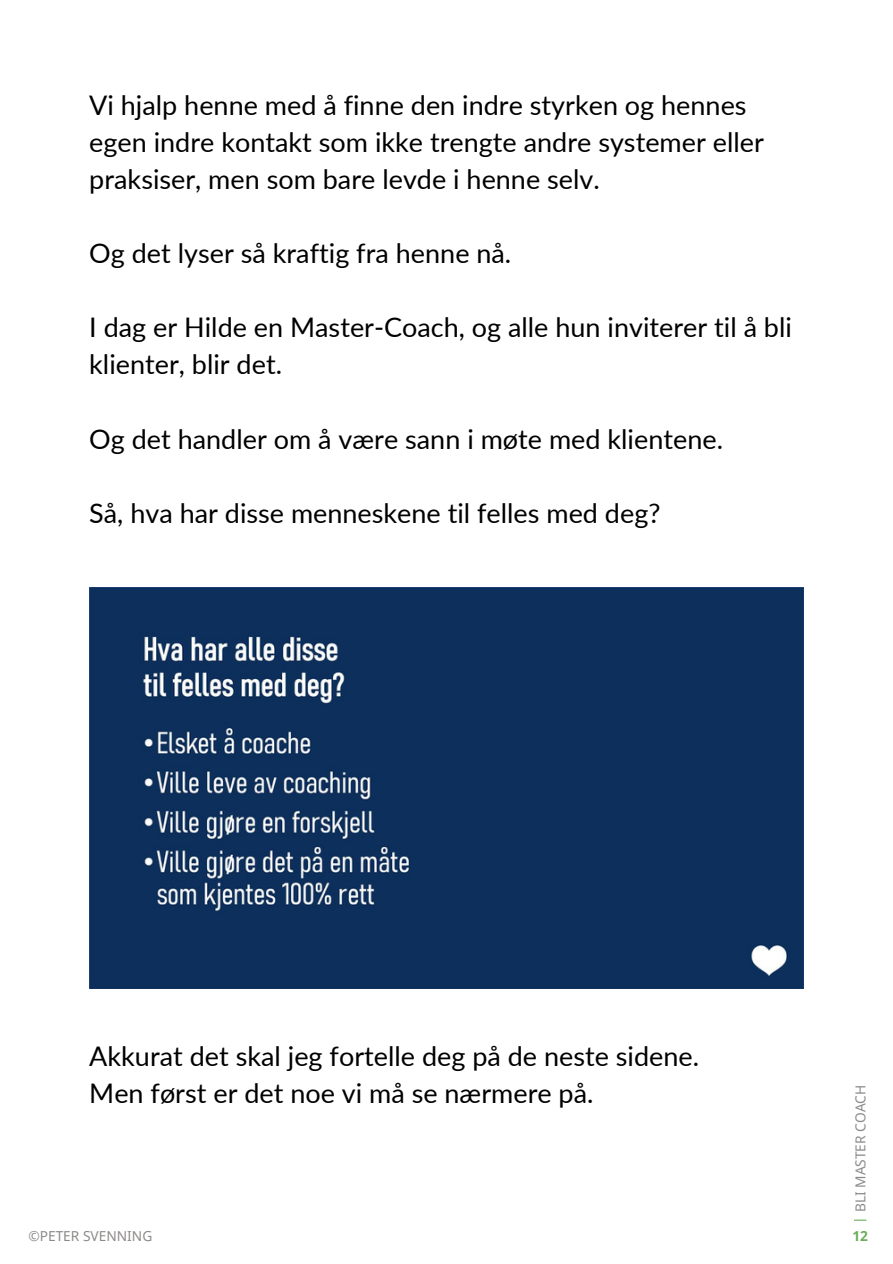
<style>
.page{position:relative;width:893px;height:1264px;background:#fff}
.page>*{position:absolute;margin:0;border:0;box-sizing:border-box;transform-origin:0 0}
.t1{font:27px/37px "Lato";color:#000}
.t2{font:13.65px "Noto Sans";color:#8d8989}
.t3{font:700 13.65px "Noto Sans";color:#6ead5c}
</style>
<div class="page">
<svg style="left:854px;top:1219px;width:12px;height:1px"></svg>
<img style="left:89px;top:587px;width:714px;height:401px">
<p class="t1" style="left:89px;top:86px;width:676px">Vi hjalp henne med å finne den indre styrken og hennes egen indre kontakt som ikke trengte andre systemer eller praksiser, men som bare levde i henne selv.</p>
<p class="t1" style="left:89px;top:234px;width:423px">Og det lyser så kraftig fra henne nå.</p>
<p class="t1" style="left:89px;top:308px;width:704px">I dag er Hilde en Master-Coach, og alle hun inviterer til å bli klienter, blir det.</p>
<p class="t1" style="left:89px;top:419px;width:635px">Og det handler om å være sann i møte med klientene.</p>
<p class="t1" style="left:89px;top:494px;width:572px">Så, hva har disse menneskene til felles med deg?</p>
<p class="t1" style="left:89px;top:1036px;width:611px">Akkurat det skal jeg fortelle deg på de neste sidene.</p>
<p class="t1" style="left:89px;top:1074px;width:505px">Men først er det noe vi må se nærmere på.</p>
<p class="t2" style="left:850px;top:1212px;width:129px;rotate:-90deg">BLI MASTER COACH</p>
<p class="t2" style="left:28px;top:1226px;width:125px">©PETER SVENNING</p>
<p class="t3" style="left:852px;top:1226px;width:17px">12</p>
</div>
